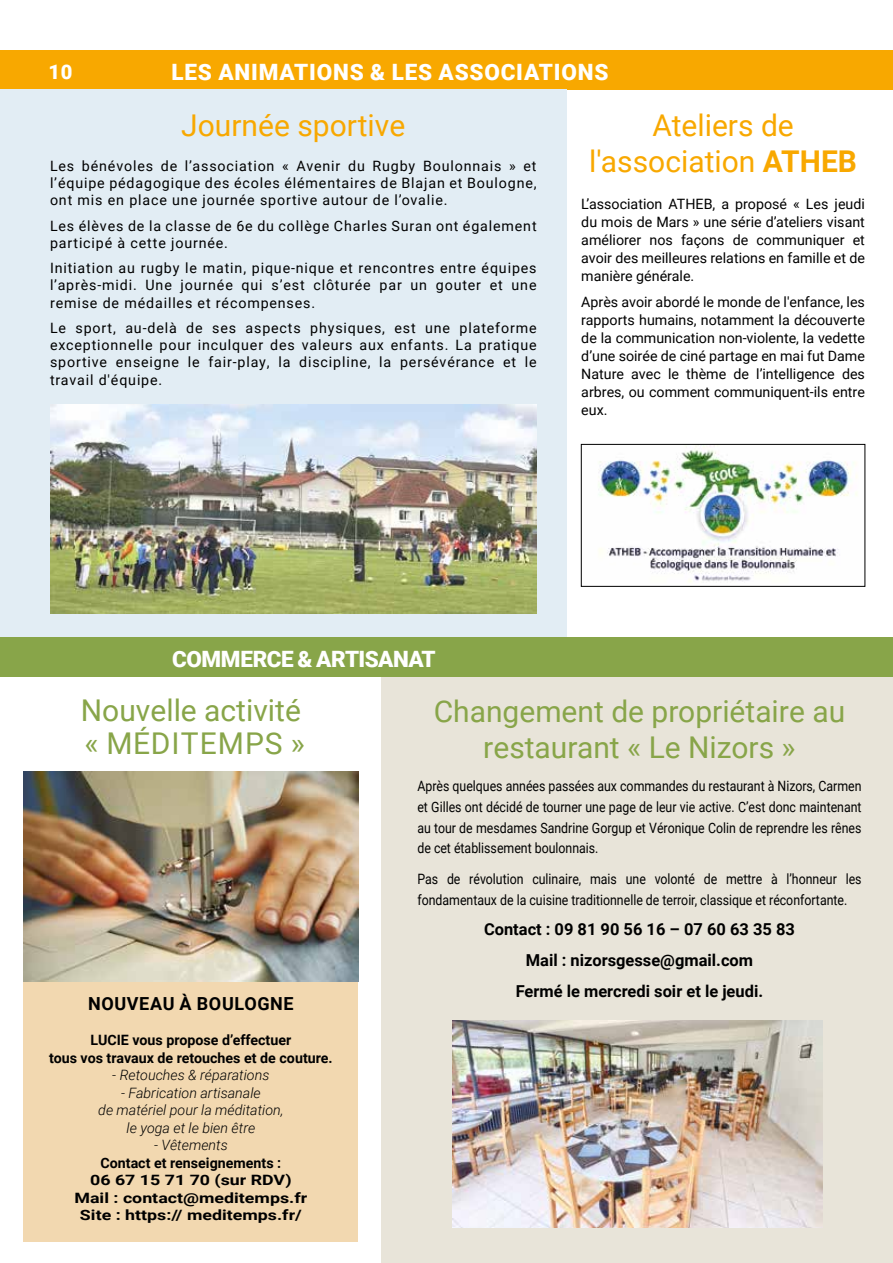
<style>
.page{position:relative;width:893px;height:1263px;background:#fff}
.page>*{position:absolute;margin:0;border:0;box-sizing:border-box;transform-origin:0 0}
.t1{font:30px/36px "Roboto";color:#88a549;text-align:center}
.t2{font:30px/36px "Roboto";color:#f8a800;text-align:center}
.t3{font:900 22.5px "Roboto";letter-spacing:.035em;color:#fff}
.t4{font:900 22.5px "Roboto";letter-spacing:-.02em;color:#fff}
.t5{font:900 20.1px "Roboto";color:#fff}
.t6{font:700 18px "Roboto";letter-spacing:.035em;color:#000}
.t7{font:700 16.5px/30.6px "Roboto";color:#000;text-align:center}
.t8{font:14.25px/18px "Roboto";color:#000;text-align:justify}
.t9{font:14.25px/20.9px "Roboto";color:#000;text-align:justify;scale:.87 1}
.t10{font:700 14.25px/17.5px "Roboto";color:#000;text-align:center}
.t11{font:italic 300 14.25px/17.5px "Roboto";color:#000;text-align:center}
.t12{font:14.25px/17.1px "Roboto";letter-spacing:.06em;color:#000}
.s1{font-weight:700}
</style>
<div class="page">
<div style="left:23px;top:975px;width:335px;height:267px;background:#f2d8b0"></div>
<div style="left:0;top:50px;width:893px;height:39px;background:#f8a800"></div>
<div style="left:381px;top:677px;width:512px;height:586px;background:#e8e4d9"></div>
<div style="left:0;top:89px;width:567px;height:549px;background:#e2edf4"></div>
<img style="left:50px;top:405px;width:487px;height:208px">
<hr style="left:892px;top:50px;width:1px;height:39px;background:#88a549">
<hr style="left:892px;top:89px;width:1px;height:468px;background:#a9ba76">
<div style="left:0;top:638px;width:893px;height:39px;background:#88a549"></div>
<img style="left:598px;top:446px;width:259px;height:137px">
<div style="left:581px;top:444px;width:284px;height:143px;border:1px solid #000"></div>
<img style="left:452px;top:1020px;width:370px;height:207px">
<img style="left:24px;top:772px;width:334px;height:209px">
<h3 class="t5" style="left:49px;top:57px;width:26px">10</h3>
<h2 class="t3" style="left:172px;top:56px;width:438px">LES ANIMATIONS &amp; LES ASSOCIATIONS</h2>
<h1 class="t2" style="left:181px;top:107px;width:225px">Journée sportive</h1>
<p class="t8" style="left:50px;top:157px;width:488px;line-height:17.1px">Les bénévoles de l’association « Avenir du Rugby Boulonnais » et l’équipe pédagogique des écoles élémentaires de Blajan et Boulogne, ont mis en place une journée sportive autour de l’ovalie.</p>
<p class="t12" style="left:50px;top:217px;width:488px">Les élèves de la classe de 6e du collège Charles Suran ont également participé à cette journée.</p>
<p class="t8" style="left:50px;top:259px;width:488px;line-height:17.1px">Initiation au rugby le matin, pique-nique et rencontres entre équipes l’après-midi. Une journée qui s’est clôturée par un gouter et une remise de médailles et récompenses.</p>
<p class="t8" style="left:50px;top:319px;width:488px;line-height:17.1px">Le sport, au-delà de ses aspects physiques, est une plateforme exceptionnelle pour inculquer des valeurs aux enfants. La pratique sportive enseigne le fair-play, la discipline, la persévérance et le travail d'équipe.</p>
<h1 class="t2" style="left:589px;top:106px;width:269px">Ateliers de l'association <span class="s1">ATHEB</span></h1>
<p class="t8" style="left:581px;top:194px;width:285px">L’association ATHEB, a proposé « Les jeudi du mois de Mars » une série d’ateliers visant améliorer nos façons de communiquer et avoir des meilleures relations en famille et de manière générale.</p>
<p class="t8" style="left:581px;top:293px;width:285px">Après avoir abordé le monde de l'enfance, les rapports humains, notamment la découverte de la communication non-violente, la vedette d’une soirée de ciné partage en mai fut Dame Nature avec le thème de l’intelligence des arbres, ou comment communiquent-ils entre eux.</p>
<h2 class="t4" style="left:172px;top:643px;width:265px">COMMERCE &amp; ARTISANAT</h2>
<h1 class="t1" style="left:81px;top:692px;width:225px;line-height:33.3px;text-align:left">Nouvelle activité « MÉDITEMPS »</h1>
<p class="t6" style="left:88px;top:991px;width:207px">NOUVEAU À BOULOGNE</p>
<p class="t10" style="left:49px;top:1031px;width:285px">LUCIE vous propose d’effectuer<br>tous vos travaux de retouches et de couture.</p>
<p class="t11" style="left:112px;top:1066px;width:159px">- Retouches &amp; réparations</p>
<p class="t11" style="left:98px;top:1083px;width:187px">- Fabrication artisanale<br>de matériel pour la méditation, le yoga et le bien être</p>
<p class="t11" style="left:154px;top:1136px;width:75px">- Vêtements</p>
<p class="t10" style="left:75px;top:1153px;width:234px">Contact et renseignements :<br>06 67 15 71 70 (sur RDV)<br>Mail : contact@meditemps.fr<br>Site : https:// meditemps.fr/</p>
<h1 class="t1" style="left:434px;top:692px;width:413px">Changement de propriétaire au restaurant « Le Nizors »</h1>
<p class="t9" style="left:417px;top:775px;width:512px">Après quelques années passées aux commandes du restaurant à Nizors, Carmen et Gilles ont décidé de tourner une page de leur vie active. C’est donc maintenant au tour de mesdames Sandrine Gorgup et Véronique Colin de reprendre les rênes de cet établissement boulonnais.</p>
<p class="t9" style="left:417px;top:868px;width:512px">Pas de révolution culinaire, mais une volonté de mettre à l’honneur les fondamentaux de la cuisine traditionnelle de terroir, classique et réconfortante.</p>
<p class="t7" style="left:484px;top:914px;width:312px">Contact : 09 81 90 56 16 – 07 60 63 35 83<br>Mail : nizorsgesse@gmail.com<br>Fermé le mercredi soir et le jeudi.</p>
</div>
